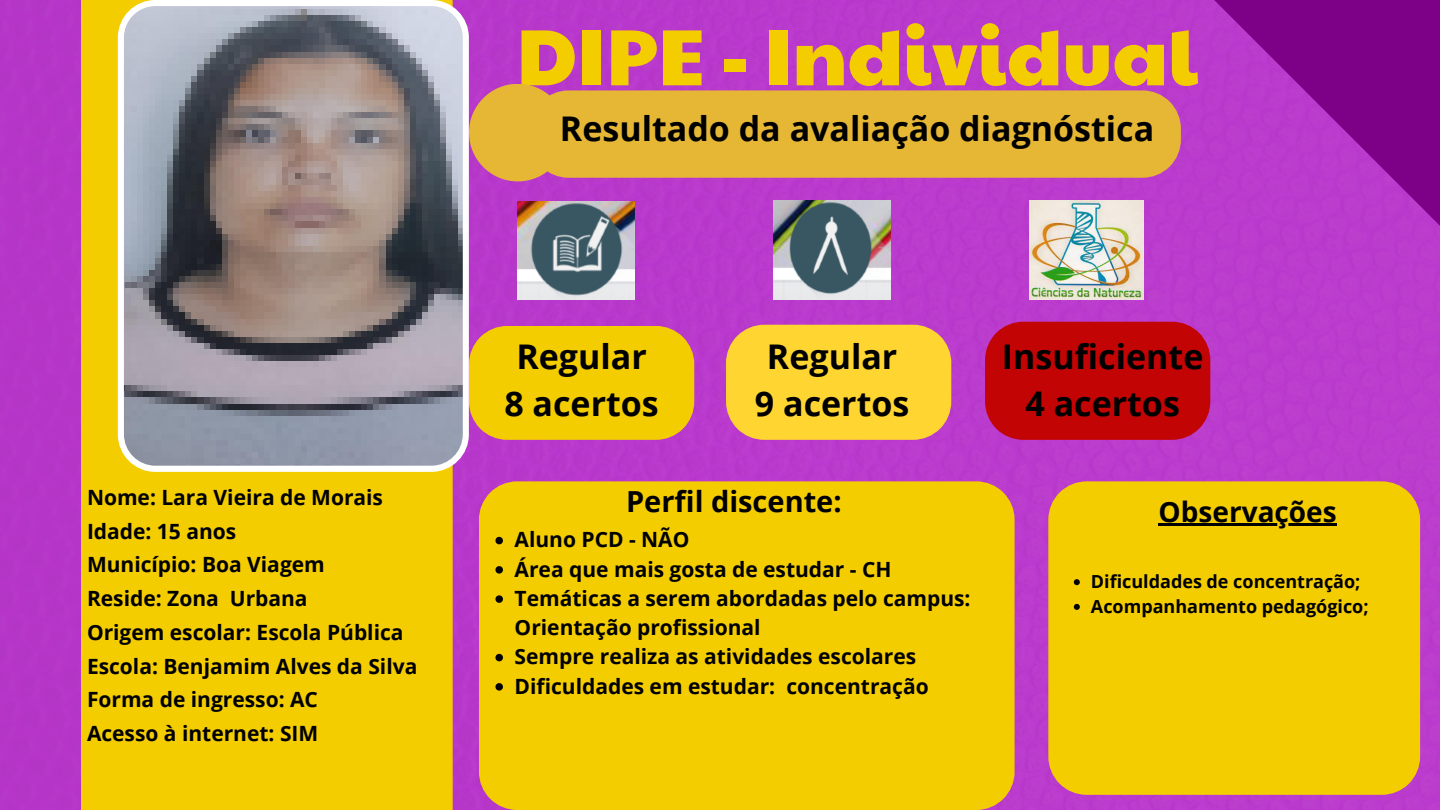
<style>
.page{position:relative;width:1440px;height:810px;background:#b93acc}
.page>*{position:absolute;margin:0;border:0;box-sizing:border-box;transform-origin:0 0}
.t1{font:79.8px "Paytone One";color:#f4cd00}
.t2{font:700 34px/47.2px "Open Sans";color:#000;text-align:center}
.t3{font:700 29px "Open Sans";color:#000}
.t4{font:700 28px "Open Sans";color:#000}
.t5{font:700 21px/33.8px "Open Sans";color:#000}
.t6{font:700 18px "Open Sans";color:#000}
</style>
<div class="page">
<div style="left:81px;top:0;width:372px;height:810px;background:#f4cd00"></div>
<svg style="left:118px;top:0;width:351px;height:471px"></svg>
<svg style="left:1214px;top:0;width:226px;height:226px"></svg>
<img style="left:518px;top:202px;width:117px;height:97px">
<img style="left:1029px;top:200px;width:114px;height:99px">
<img style="left:773px;top:200px;width:117px;height:99px">
<div style="left:536px;top:90px;width:645px;height:88px;background:#e5b735"></div>
<div style="left:469px;top:84px;width:98px;height:97px;background:#e5b735;border-radius:50%"></div>
<div style="left:469px;top:326px;width:225px;height:114px;background:#f4cd00"></div>
<div style="left:726px;top:325px;width:225px;height:115px;background:#fed531"></div>
<div style="left:985px;top:322px;width:225px;height:118px;background:#c20404"></div>
<div style="left:1048px;top:481px;width:372px;height:314px;background:#f4cd00"></div>
<div style="left:479px;top:481px;width:535px;height:329px;background:#f4cd00"></div>
<svg style="left:495px;top:537px;width:8px;height:7px"></svg>
<svg style="left:495px;top:566px;width:8px;height:8px"></svg>
<svg style="left:495px;top:595px;width:8px;height:8px"></svg>
<svg style="left:495px;top:654px;width:8px;height:7px"></svg>
<svg style="left:495px;top:683px;width:8px;height:8px"></svg>
<hr style="left:1159px;top:523px;width:178px;height:2px;background:#000">
<svg style="left:1074px;top:579px;width:6px;height:6px"></svg>
<svg style="left:1074px;top:604px;width:6px;height:6px"></svg>
<p class="t5" style="left:87px;top:480px;width:332px">Nome: Lara Vieira de Morais<br>Idade: 15 anos<br>Município: Boa Viagem<br>Reside: Zona Urbana<br>Origem escolar: Escola Pública<br>Escola: Benjamim Alves da Silva<br>Forma de ingresso: AC<br>Acesso à internet: SIM</p>
<h4 class="t1" style="left:516px;top:-3px;width:683px">DIPE - Individual</h4>
<h2 class="t2" style="left:560px;top:105px;width:596px">Resultado da avaliação diagnóstica</h2>
<p class="t2" style="left:504px;top:332px;width:156px">Regular<br>8 acertos</p>
<p class="t2" style="left:755px;top:332px;width:156px">Regular<br>9 acertos</p>
<h2 class="t2" style="left:1002px;top:332px;width:203px">Insuficiente<br>4 acertos</h2>
<h2 class="t3" style="left:626px;top:481px;width:217px">Perfil discente:</h2>
<h2 class="t5" style="left:515px;top:522px;width:176px">Aluno PCD - NÃO</h2>
<h3 class="t5" style="left:515px;top:552px;width:378px">Área que mais gosta de estudar - CH</h3>
<p class="t5" style="left:515px;top:583px;width:457px;line-height:29.2px">Temáticas a serem abordadas pelo campus:<br>Orientação profissional</p>
<p class="t5" style="left:515px;top:639px;width:403px">Sempre realiza as atividades escolares</p>
<p class="t5" style="left:515px;top:669px;width:416px">Dificuldades em estudar: concentração</p>
<p class="t4" style="left:1159px;top:492px;width:180px">Observações</p>
<h5 class="t6" style="left:1091px;top:569px;width:271px">Dificuldades de concentração;</h5>
<h3 class="t6" style="left:1091px;top:594px;width:279px">Acompanhamento pedagógico;</h3>
</div>
